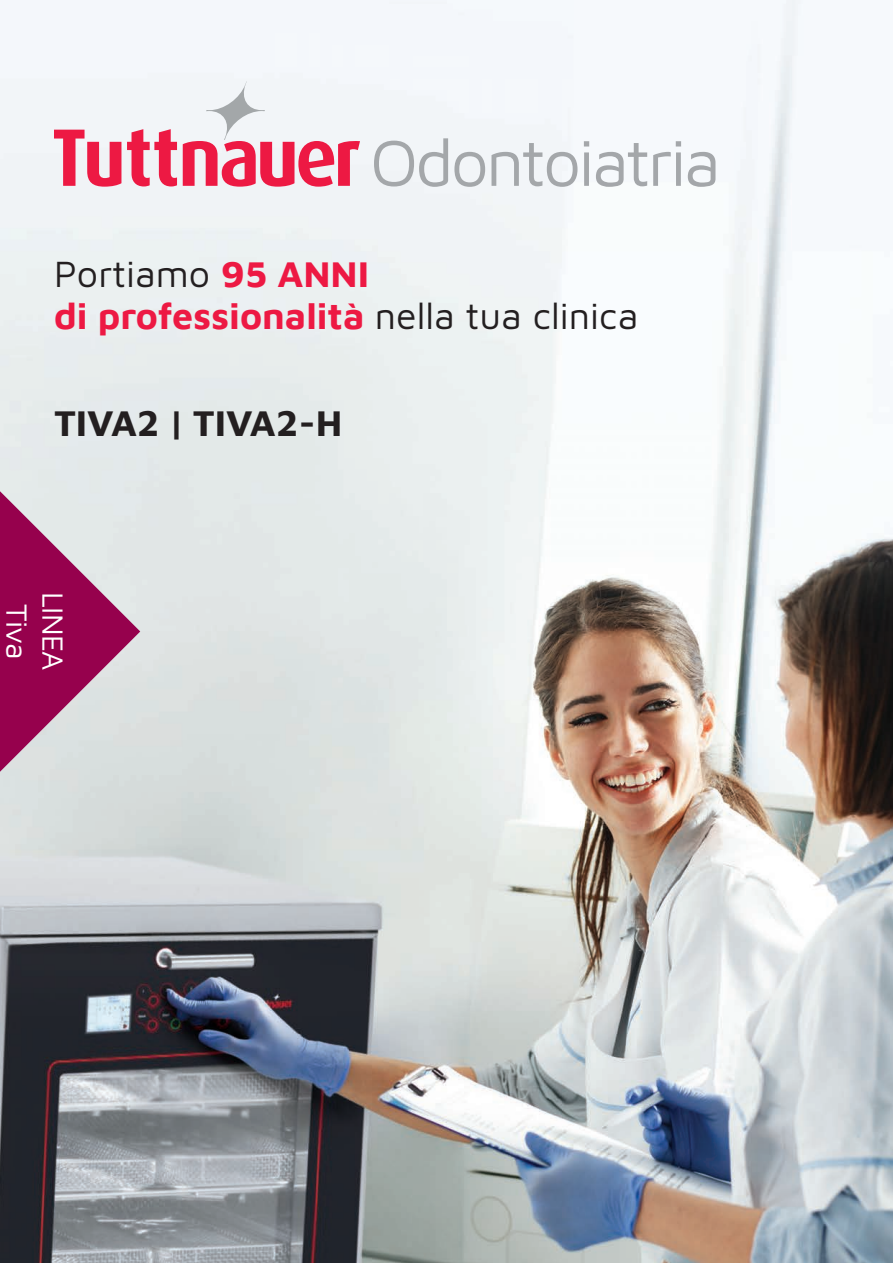
<style>
.page{position:relative;width:893px;height:1263px;background:#fff}
.page>*{position:absolute;margin:0;border:0;box-sizing:border-box;transform-origin:0 0}
.t1{font:66.9px "Maven Pro";letter-spacing:-.04em;color:#a4a7aa}
.forward_texts{font:700 37.5px "Maven Pro";color:#ed1943}
.forward_texts-2{font:37.5px "Maven Pro";color:#231f20}
.forward_texts-3{font:700 37.5px "Maven Pro";color:#231f20}
.t2{font:30px "Maven Pro";letter-spacing:-.025em;color:#fff}
.s1{font-weight:700;color:#ed1943}
.s2{font-weight:400;color:#231f20}
</style>
<div class="page">
<img style="left:0;top:0;width:893px;height:1263px">
<svg style="left:0;top:491px;width:140px;height:281px;background:#ba7398"></svg>
<svg style="left:54px;top:130px;width:67px;height:57px"></svg>
<svg style="left:127px;top:129px;width:50px;height:57px"></svg>
<svg style="left:183px;top:81px;width:177px;height:106px"></svg>
<p class="t1" style="left:370px;top:117px;width:352px">Odontoiatria</p>
<p class="forward_texts-2" style="left:54px;top:249px;width:317px">Portiamo <span class="s1">95 ANNI</span></p>
<p class="forward_texts" style="left:54px;top:290px;width:586px">di professionalità <span class="s2">nella tua clinica</span></p>
<p class="forward_texts-3" style="left:54px;top:397px;width:290px">TIVA2 | TIVA2-H</p>
<p class="t2" style="left:37px;top:604px;width:57px;rotate:90deg">Tiva</p>
<p class="t2" style="left:73px;top:592px;width:80px;rotate:90deg">LINEA</p>
</div>
